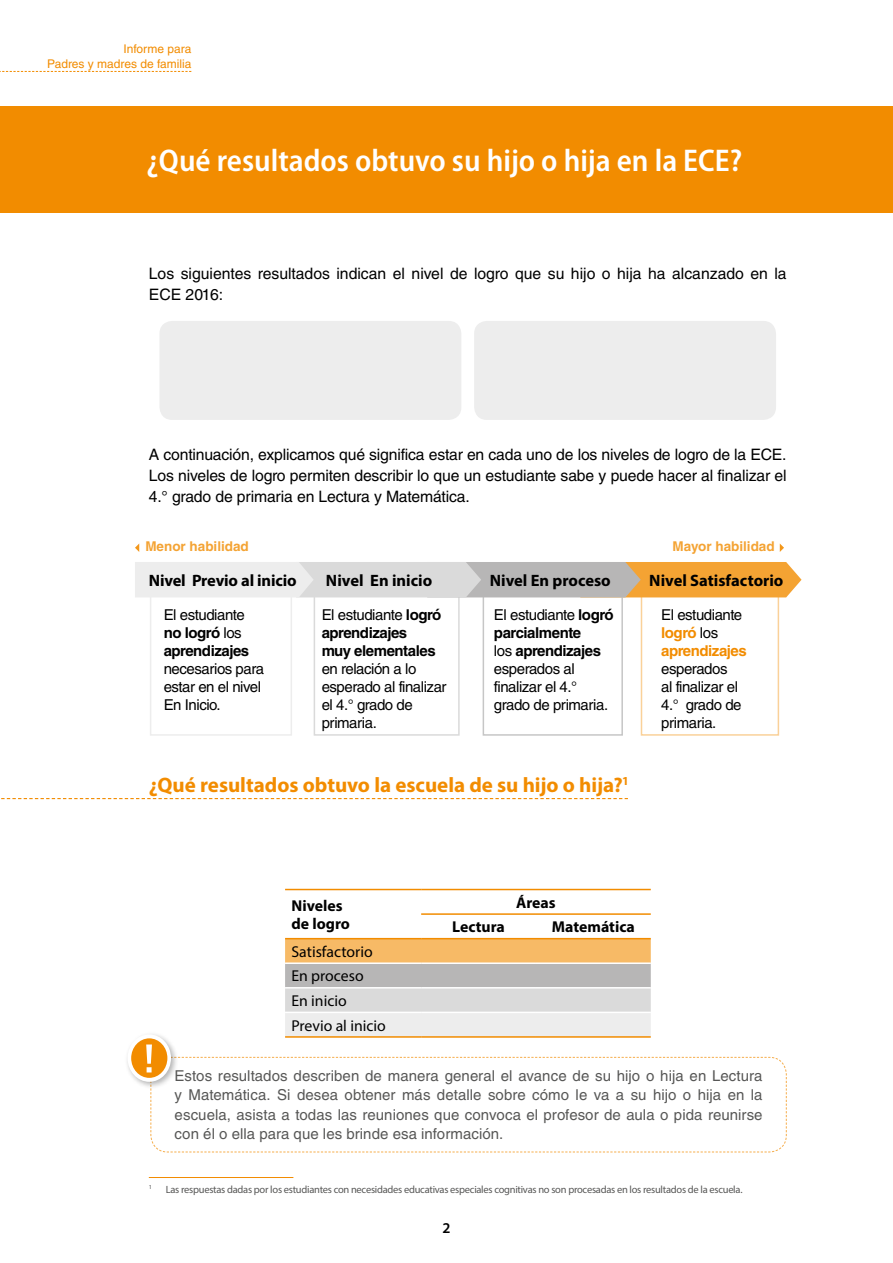
<style>
.page{position:relative;width:893px;height:1263px;background:#fff}
.page>*{position:absolute;margin:0;border:0;box-sizing:border-box;transform-origin:0 0}
.t1{font:600 semi-condensed 31.5px "Myriad Pro";color:#fff}
.t2{font:700 21px "Myriad Pro";color:#f28c00}
.t3{font:700 16.5px "Myriad Pro";color:#000}
.t4{font:15.75px/21px "Helvetica LT Std";color:#000}
.t5{font:15.75px/24.6px "Myriad Pro";color:#000}
.t6{font:700 15.75px/18px "Myriad Pro";color:#000}
.t7{font:15px/19.5px "Helvetica LT Std";letter-spacing:.005em;color:#575756;text-align:justify}
.t8{font:15px/18px "Helvetica LT Std";letter-spacing:-.03em;color:#000}
.t9{font:700 15px/18px "Helvetica LT Std";letter-spacing:-.03em;color:#000}
.t10{font:700 15px/18px "Helvetica LT Std";letter-spacing:-.03em;color:#f28c00}
.t11{font:600 15px "Myriad Pro";color:#000}
.t12{font:700 13.5px "Helvetica LT Std";color:#f4a333}
.t13{font:12px/14.4px "Helvetica LT Std";color:#f28c00;text-align:right}
.t14{font:10.5px "Myriad Pro";letter-spacing:-.025em;color:#575756}
.t15{font:6.15px "Myriad Pro";color:#575756}
.s1{font-weight:400}
.s2{font-weight:700}
.s3{font-weight:400;color:#000}
</style>
<div class="page">
<svg style="left:0;top:71px;width:191px;height:1px"></svg>
<div style="left:0;top:106px;width:893px;height:107px;background:#f28c00"></div>
<svg style="left:1px;top:798px;width:627px;height:1px"></svg>
<div style="left:159px;top:321px;width:302px;height:99px;background:#ededed;border-radius:13px"></div>
<div style="left:474px;top:321px;width:302px;height:99px;background:#ededed;border-radius:13px"></div>
<hr style="left:149px;top:1177px;width:144px;height:1px;background:#f28c00">
<div style="left:124px;top:1031px;width:54px;height:59px;background:#000;opacity:.3"></div>
<div style="left:128px;top:1034px;width:43px;height:48px;background:#fff;border-radius:50%"></div>
<div style="left:131px;top:1038px;width:36px;height:40px;background:#f28c00;border-radius:50%"></div>
<svg style="left:146px;top:1044px;width:641px;height:109px"></svg>
<svg style="left:285px;top:939px;width:366px;height:97px;background:#ddceb9"></svg>
<hr style="left:285px;top:962px;width:136px;height:2px;background:#fff">
<hr style="left:421px;top:962px;width:115px;height:2px;background:#fff">
<hr style="left:536px;top:962px;width:115px;height:2px;background:#fff">
<hr style="left:285px;top:987px;width:136px;height:1px;background:#fff">
<hr style="left:421px;top:987px;width:115px;height:1px;background:#fff">
<hr style="left:536px;top:987px;width:115px;height:1px;background:#fff">
<hr style="left:285px;top:1012px;width:136px;height:1px;background:#fff">
<hr style="left:421px;top:1012px;width:115px;height:1px;background:#fff">
<hr style="left:536px;top:1012px;width:115px;height:1px;background:#fff">
<hr style="left:285px;top:889px;width:136px;height:1px;background:#f28c00">
<hr style="left:421px;top:889px;width:115px;height:1px;background:#f28c00">
<hr style="left:536px;top:889px;width:115px;height:1px;background:#f28c00">
<hr style="left:421px;top:913px;width:115px;height:2px;background:#f28c00">
<hr style="left:536px;top:913px;width:115px;height:2px;background:#f28c00">
<hr style="left:285px;top:938px;width:136px;height:1px;background:#f28c00">
<hr style="left:421px;top:938px;width:115px;height:1px;background:#f28c00">
<hr style="left:536px;top:938px;width:115px;height:1px;background:#f28c00">
<hr style="left:285px;top:1036px;width:136px;height:2px;background:#f28c00">
<hr style="left:421px;top:1036px;width:115px;height:2px;background:#f28c00">
<hr style="left:536px;top:1036px;width:115px;height:2px;background:#f28c00">
<div style="left:641px;top:585px;width:138px;height:151px;border:2px solid #fad199"></div>
<div style="left:483px;top:584px;width:140px;height:152px;border:2px solid #c6c6c6"></div>
<div style="left:314px;top:583px;width:146px;height:153px;border:2px solid #dadada"></div>
<div style="left:150px;top:583px;width:142px;height:153px;border:2px solid #ededed"></div>
<svg style="left:135px;top:562px;width:666px;height:35px;background:#ddc9ae"></svg>
<svg style="left:135px;top:544px;width:4px;height:8px"></svg>
<svg style="left:780px;top:543px;width:4px;height:9px"></svg>
<p class="t13" style="left:47px;top:42px;width:146px">Informe para<br>Padres y madres de familia</p>
<h1 class="t1" style="left:146px;top:141px;width:597px">¿Qué resultados obtuvo su hijo o hija en la ECE?</h1>
<p class="t4" style="left:149px;top:263px;width:639px">Los siguientes resultados indican el nivel de logro que su hijo o hija ha alcanzado en la<br>ECE 2016:</p>
<p class="t4" style="left:149px;top:443px;width:639px;text-align:justify">A continuación, explicamos qué significa estar en cada uno de los niveles de logro de la ECE.<br>Los niveles de logro permiten describir lo que un estudiante sabe y puede hacer al finalizar el 4.° grado de primaria en Lectura y Matemática.</p>
<p class="t12" style="left:145px;top:538px;width:105px">Menor habilidad</p>
<p class="t12" style="left:673px;top:538px;width:104px">Mayor habilidad</p>
<p class="t3" style="left:149px;top:570px;width:149px">Nivel Previo al inicio</p>
<p class="t3" style="left:326px;top:570px;width:108px">Nivel En inicio</p>
<p class="t9" style="left:164px;top:605px;width:87px"><span class="s1">El estudiante </span>no logró <span class="s1">los </span>aprendizajes</p>
<p class="t8" style="left:164px;top:660px;width:102px">necesarios para estar en el nivel<br>En Inicio.</p>
<p class="t9" style="left:322px;top:605px;width:121px"><span class="s1">El estudiante</span> logró aprendizajes<br>muy elementales</p>
<p class="t8" style="left:322px;top:660px;width:126px">en relación a lo esperado al finalizar el 4.° grado de primaria.</p>
<p class="t3" style="left:490px;top:570px;width:123px">Nivel En proceso</p>
<p class="t8" style="left:494px;top:606px;width:121px">El estudiante <span class="s2">logró parcialmente<br></span>los <span class="s2">aprendizajes </span>esperados al finalizar el 4.° grado de primaria.</p>
<h2 class="t2" style="left:149px;top:771px;width:482px">¿Qué resultados obtuvo la escuela de su hijo o hija?<sup>1</sup></h2>
<p class="t3" style="left:649px;top:570px;width:136px">Nivel Satisfactorio</p>
<p class="t10" style="left:661px;top:605px;width:87px"><span class="s3">El estudiante </span>logró <span class="s3">los </span>aprendizajes</p>
<p class="t8" style="left:661px;top:660px;width:82px">esperados al finalizar el<br>4.° grado de primaria.</p>
<p class="t6" style="left:291px;top:896px;width:60px">Niveles de logro</p>
<p class="t6" style="left:516px;top:893px;width:41px">Áreas</p>
<p class="t6" style="left:452px;top:917px;width:54px">Lectura</p>
<p class="t6" style="left:552px;top:917px;width:84px">Matemática</p>
<p class="t5" style="left:291px;top:939px;width:96px">Satisfactorio<br>En proceso<br>En inicio<br>Previo al inicio</p>
<p class="t7" style="left:175px;top:1066px;width:589px">Estos resultados describen de manera general el avance de su hijo o hija en Lectura y Matemática. Si desea obtener más detalle sobre cómo le va a su hijo o hija en la escuela, asista a todas las reuniones que convoca el profesor de aula o pida reunirse con él o ella para que les brinde esa información.</p>
<p class="t15" style="left:149px;top:1183px;width:5px">1</p>
<p class="t14" style="left:166px;top:1183px;width:578px">Las respuestas dadas por los estudiantes con necesidades educativas especiales cognitivas no son procesadas en los resultados de la escuela.</p>
<p class="t11" style="left:442px;top:1219px;width:10px">2</p>
</div>
